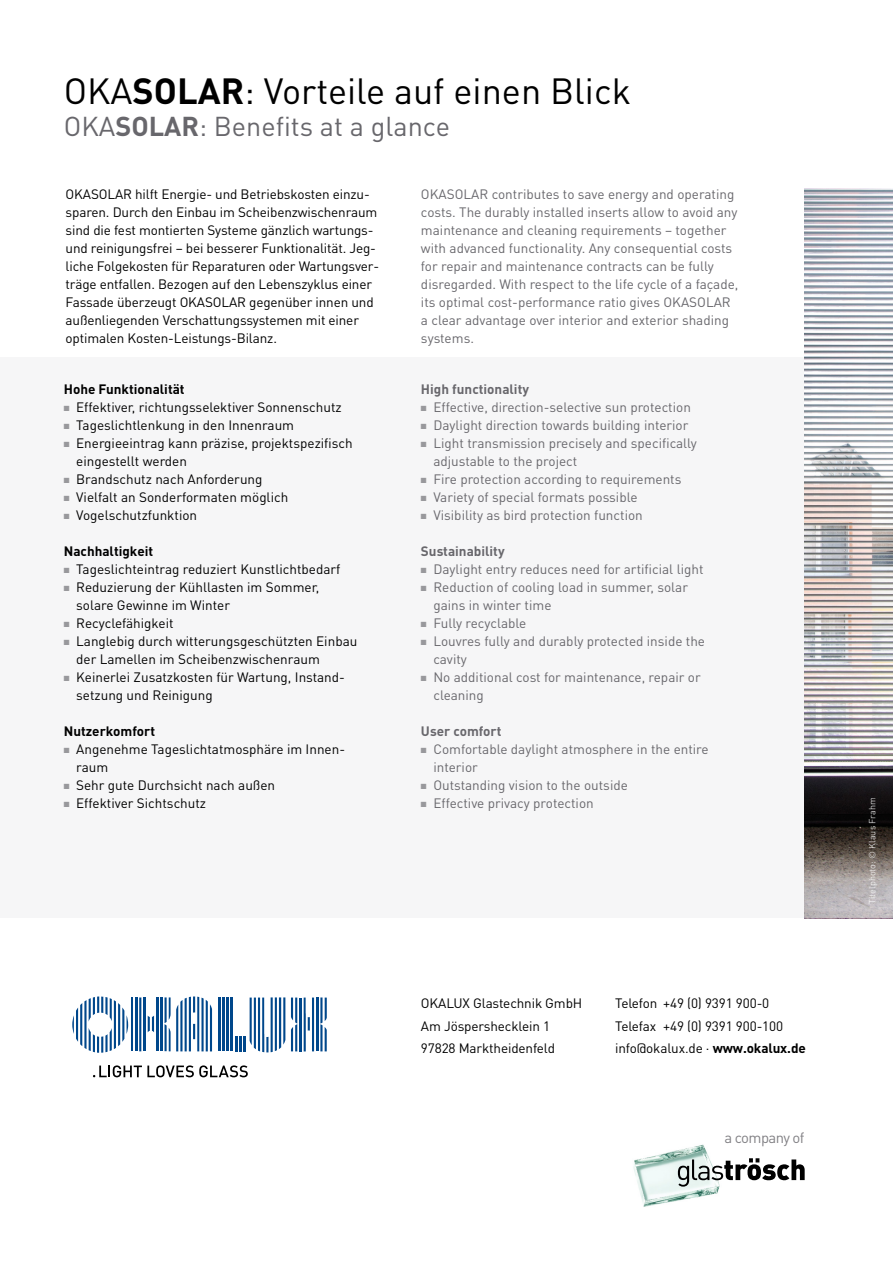
<style>
.page{position:relative;width:893px;height:1263px;background:#fff}
.page>*{position:absolute;margin:0;border:0;box-sizing:border-box;transform-origin:0 0}
.t1{font:36px "DIN Pro";color:#000}
.t2{font:27px "DIN Pro";color:#68676c}
.t3{font:14.85px "DIN Pro";letter-spacing:-.04em;color:#818084}
.t4{font:13.5px/18px "DIN Pro";letter-spacing:-.01em;color:#000}
.t5{font:13.5px/18px "DIN Pro";color:#68676c}
.t6{font:700 13.5px "DIN Pro";color:#000}
.t7{font:700 13.5px "DIN Pro";color:#68676c}
.t8{font:9px "DIN Pro";color:#fff}
.s1{font-weight:700}
.s2{color:#98989c}
</style>
<div class="page">
<div style="left:0;top:357px;width:823px;height:561px;background:#f6f6f7"></div>
<img style="left:633px;top:1144px;width:87px;height:63px">
<svg style="left:678px;top:1158px;width:127px;height:28px"></svg>
<svg style="left:72px;top:996px;width:56px;height:57px"></svg>
<hr style="left:131px;top:997px;width:2px;height:54px;background:#00478b">
<hr style="left:135px;top:997px;width:2px;height:54px;background:#00478b">
<hr style="left:139px;top:997px;width:2px;height:54px;background:#00478b">
<hr style="left:143px;top:997px;width:3px;height:54px;background:#00478b">
<svg style="left:148px;top:1015px;width:6px;height:17px"></svg>
<hr style="left:156px;top:997px;width:2px;height:54px;background:#00478b">
<hr style="left:160px;top:997px;width:2px;height:54px;background:#00478b">
<svg style="left:165px;top:996px;width:47px;height:55px"></svg>
<hr style="left:218px;top:997px;width:2px;height:54px;background:#00478b">
<hr style="left:222px;top:997px;width:2px;height:54px;background:#00478b">
<hr style="left:227px;top:997px;width:2px;height:54px;background:#00478b">
<hr style="left:231px;top:997px;width:2px;height:54px;background:#00478b">
<svg style="left:235px;top:1036px;width:6px;height:15px"></svg>
<hr style="left:243px;top:1036px;width:3px;height:15px;background:#00478b">
<svg style="left:250px;top:997px;width:35px;height:55px"></svg>
<svg style="left:291px;top:997px;width:6px;height:54px"></svg>
<hr style="left:299px;top:997px;width:2px;height:54px;background:#00478b">
<svg style="left:304px;top:997px;width:10px;height:54px"></svg>
<hr style="left:316px;top:997px;width:2px;height:54px;background:#00478b">
<svg style="left:320px;top:997px;width:7px;height:54px"></svg>
<svg style="left:93px;top:1065px;width:155px;height:12px"></svg>
<img style="left:805px;top:189px;width:88px;height:729px">
<h1 class="t1" style="left:64px;top:67px;width:569px">OKA<span class="s1">SOLAR</span>: Vorteile auf einen Blick</h1>
<h2 class="t2" style="left:64px;top:108px;width:388px">OKA<span class="s1">SOLAR</span>: Benefits at a glance</h2>
<p class="t4" style="left:66px;top:184px;width:315px">OKASOLAR hilft Energie- und Betriebskosten einzu&shy;sparen. Durch den Einbau im Scheibenzwischenraum sind die fest montierten Systeme gänzlich wartungs&shy;und reinigungsfrei – bei besserer Funktionalität. Jeg&shy;liche Folgekosten für Reparaturen oder Wartungsver&shy;träge entfallen. Bezogen auf den Lebenszyklus einer Fassade überzeugt OKASOLAR gegenüber innen und außenliegenden Verschattungssystemen mit einer optimalen Kosten-Leistungs-Bilanz.</p>
<p class="t6" style="left:64px;top:380px;width:122px">Hohe Funktionalität</p>
<p class="t4" style="left:64px;top:398px;width:279px"><span class="s2">■</span> Effektiver, richtungsselektiver Sonnenschutz</p>
<p class="t4" style="left:64px;top:416px;width:232px"><span class="s2">■</span> Tageslichtlenkung in den Innenraum</p>
<p class="t4" style="left:76px;top:434px;width:278px;text-indent:-12px"><span class="s2">■</span> Energieeintrag kann präzise, projektspezifisch eingestellt werden</p>
<p class="t4" style="left:64px;top:470px;width:200px"><span class="s2">■</span> Brandschutz nach Anforderung</p>
<p class="t4" style="left:64px;top:488px;width:226px"><span class="s2">■</span> Vielfalt an Sonderformaten möglich</p>
<p class="t4" style="left:64px;top:506px;width:135px"><span class="s2">■</span> Vogelschutzfunktion</p>
<p class="t6" style="left:64px;top:542px;width:91px">Nachhaltigkeit</p>
<p class="t4" style="left:64px;top:560px;width:278px"><span class="s2">■</span> Tageslichteintrag reduziert Kunstlichtbedarf</p>
<p class="t4" style="left:76px;top:578px;width:245px;text-indent:-12px"><span class="s2">■</span> Reduzierung der Kühllasten im Sommer, solare Gewinne im Winter</p>
<p class="t4" style="left:64px;top:614px;width:111px"><span class="s2">■</span> Recyclefähigkeit</p>
<p class="t4" style="left:76px;top:632px;width:283px;text-indent:-12px"><span class="s2">■</span> Langlebig durch witterungsgeschützten Einbau der Lamellen im Scheibenzwischenraum</p>
<p class="t4" style="left:76px;top:668px;width:270px;text-indent:-12px"><span class="s2">■</span> Keinerlei Zusatzkosten für Wartung, Instand&shy;setzung und Reinigung</p>
<p class="t6" style="left:64px;top:722px;width:93px">Nutzerkomfort</p>
<p class="t4" style="left:76px;top:740px;width:270px;text-indent:-12px"><span class="s2">■</span> Angenehme Tageslichtatmosphäre im Innen&shy;raum</p>
<p class="t4" style="left:64px;top:776px;width:213px"><span class="s2">■</span> Sehr gute Durchsicht nach außen</p>
<p class="t4" style="left:64px;top:794px;width:144px"><span class="s2">■</span> Effektiver Sichtschutz</p>
<p class="t5" style="left:421px;top:184px;width:319px">OKASOLAR contributes to save energy and operating costs. The durably installed inserts allow to avoid any maintenance and cleaning requirements – together with advanced functionality. Any consequential costs for repair and maintenance contracts can be fully disregarded. With respect to the life cycle of a façade, its optimal cost-performance ratio gives OKASOLAR a clear advantage over interior and exterior shading systems.</p>
<p class="t7" style="left:421px;top:380px;width:110px">High functionality</p>
<p class="t5" style="left:421px;top:398px;width:271px"><span class="s2">■</span> Effective, direction-selective sun protection</p>
<p class="t5" style="left:421px;top:416px;width:269px"><span class="s2">■</span> Daylight direction towards building interior</p>
<p class="t5" style="left:433px;top:434px;width:265px;text-indent:-12px"><span class="s2">■</span> Light transmission precisely and specifically adjustable to the project</p>
<p class="t5" style="left:421px;top:470px;width:262px"><span class="s2">■</span> Fire protection according to requirements</p>
<p class="t5" style="left:421px;top:488px;width:218px"><span class="s2">■</span> Variety of special formats possible</p>
<p class="t5" style="left:421px;top:506px;width:223px"><span class="s2">■</span> Visibility as bird protection function</p>
<p class="t7" style="left:421px;top:542px;width:85px">Sustainability</p>
<p class="t5" style="left:421px;top:560px;width:284px"><span class="s2">■</span> Daylight entry reduces need for artificial light</p>
<p class="t5" style="left:433px;top:578px;width:256px;text-indent:-12px"><span class="s2">■</span> Reduction of cooling load in summer, solar gains in winter time</p>
<p class="t5" style="left:421px;top:614px;width:107px"><span class="s2">■</span> Fully recyclable</p>
<p class="t5" style="left:433px;top:632px;width:273px;text-indent:-12px"><span class="s2">■</span> Louvres fully and durably protected inside the cavity</p>
<p class="t5" style="left:433px;top:668px;width:269px;text-indent:-12px"><span class="s2">■</span> No additional cost for maintenance, repair or cleaning</p>
<p class="t7" style="left:421px;top:722px;width:82px">User comfort</p>
<p class="t5" style="left:433px;top:740px;width:277px;text-indent:-12px"><span class="s2">■</span> Comfortable daylight atmosphere in the entire interior</p>
<p class="t5" style="left:421px;top:776px;width:208px"><span class="s2">■</span> Outstanding vision to the outside</p>
<p class="t5" style="left:421px;top:794px;width:174px"><span class="s2">■</span> Effective privacy protection</p>
<p class="t4" style="left:421px;top:991px;width:163px;line-height:22.5px">OKALUX Glastechnik GmbH<br>Am Jöspershecklein 1<br>97828 Marktheidenfeld</p>
<p class="t4" style="left:615px;top:991px;width:192px;line-height:22.5px">Telefon +49 (0) 9391 900-0<br>Telefax +49 (0) 9391 900-100 info@okalux.de · <span class="s1">www.okalux.de</span></p>
<p class="t3" style="left:724px;top:1127px;width:82px">a company of</p>
<p class="t8" style="left:866px;top:904px;width:108px;rotate:-90deg">Titelphoto: © Klaus Frahm</p>
</div>
